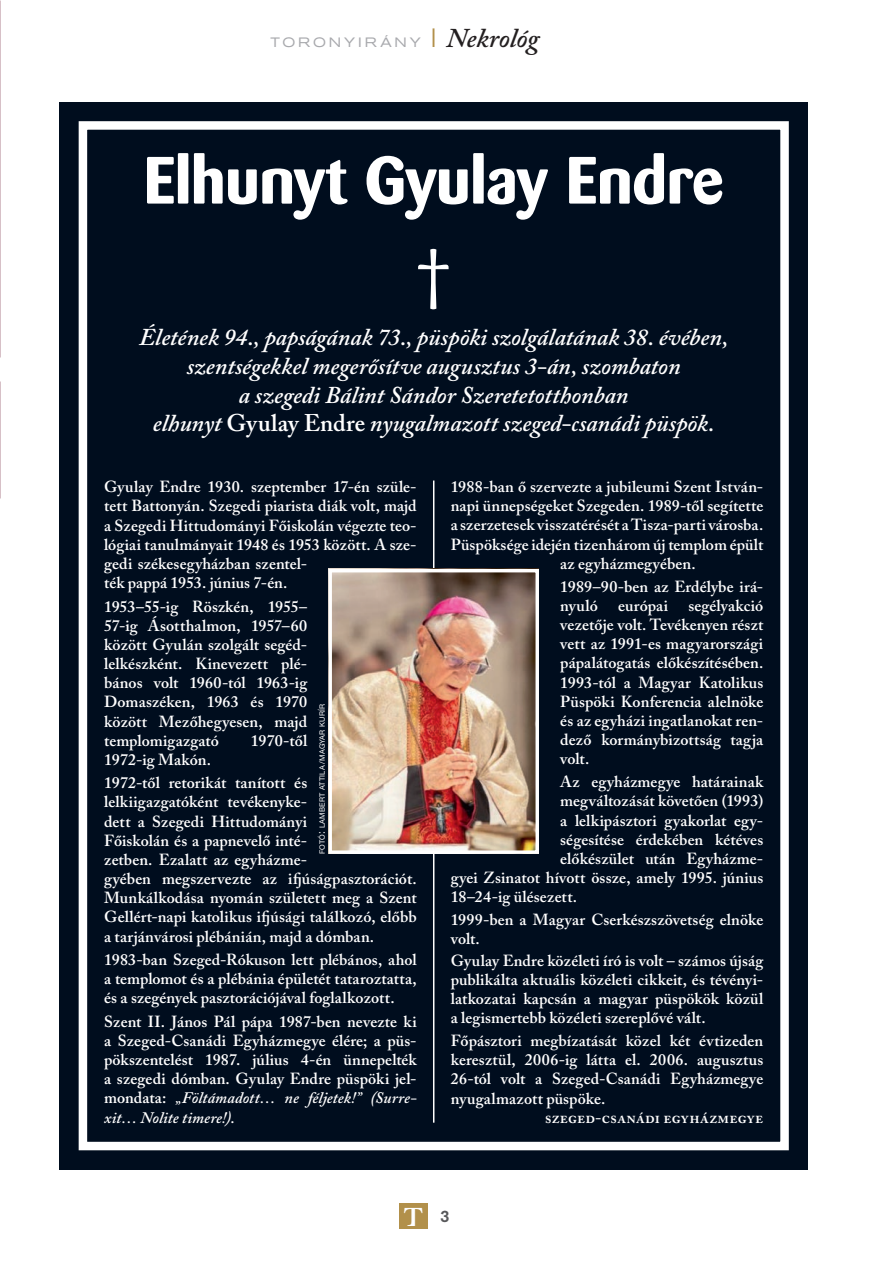
<style>
.page{position:relative;width:893px;height:1263px;background:#fff}
.page>*{position:absolute;margin:0;border:0;box-sizing:border-box;transform-origin:0 0}
.cím{font:66px "H Barmeno Bold";letter-spacing:-.005em;color:#fff}
.lead{font:66px "Lato";color:#fff}
.t1{font:26.55px "H Air Bold";color:#fff}
.cím-2{font:italic 600 24px/28.8px "Adobe Caslon Pro";color:#fff;text-align:center}
.Kenyér{font:600 15.9px/19.2px "Adobe Caslon Pro";color:#fff;text-align:justify}
.Kenyér-2{font:600 15.9px/19px "Adobe Caslon Pro";letter-spacing:.02em;color:#fff}
.Kenyér-3{font:600 15.9px "Adobe Caslon Pro";letter-spacing:-.02em;color:#fff}
.szerző{font:600 15.9px "Adobe Caslon Pro";letter-spacing:.015em;color:#fff}
.t2{font:13.5px "H Akzidenz Grotesk Extended Regular";letter-spacing:.22em;color:#a8a9ad}
.fotós{font:7.35px "Helvetica Neue LT Pro";letter-spacing:.025em;color:#fff}
.s1{color:#b2904a}
.s2{font-family:"Adobe Caslon Pro";font-weight:600;font-style:italic;font-size:27px;color:#231f20}
.s3{font-style:normal}
.s4{font-size:10.5px}
.s5{font-size:7.5px}
.s6{font-style:italic}
.s7{font-family:"H Akzidenz Grotesk Medium Regular";font-size:16.5px;color:#57585a}
</style>
<div class="page">
<div style="left:399px;top:1203px;width:28px;height:26px;background:#b2904a"></div>
<svg style="left:0;top:0;width:1px;height:499px"></svg>
<div style="left:60px;top:102px;width:748px;height:1067px;background:#000d1e"></div>
<div style="left:79px;top:121px;width:710px;height:1029px;border:9px solid #fff"></div>
<hr style="left:433px;top:480px;width:1px;height:643px;background:#fff">
<img style="left:332px;top:573px;width:203px;height:277px">
<div style="left:328px;top:569px;width:211px;height:285px;border:3px solid #fff"></div>
<p class="t2" style="left:270px;top:34px;width:270px">TORONYIRÁNY <span class="s1">❘</span> <span class="s2">Nekrológ</span></p>
<p class="cím" style="left:144px;top:141px;width:581px">Elhunyt Gyulay Endre</p>
<p class="lead" style="left:414px;top:226px;width:40px">†</p>
<p class="cím-2" style="left:139px;top:322px;width:591px">Életének 94., papságának 73., püspöki szolgálatának 38. évében, szentségekkel megerősítve augusztus 3-án, szombaton<br>a szegedi Bálint Sándor Szeretetotthonban<br>elhunyt <span class="s3">Gyulay Endre</span> nyugalmazott szeged-csanádi püspök.</p>
<p class="Kenyér" style="left:104px;top:477px;width:314px;text-align:left">Gyulay Endre 1930. szeptember 17-én szüle&shy;tett Battonyán. Szegedi piarista diák volt, majd a Szegedi Hittudományi Főiskolán végezte teo&shy;lógiai tanulmányait 1948 és 1953 között. A sze&shy;gedi székesegyházban szentel-<br>ték pappá 1953. június 7-én.</p>
<p class="Kenyér" style="left:104px;top:596px;width:205px">1953–55-ig Röszkén, 1955– 57-ig Ásotthalmon, 1957–60 között Gyulán szolgált segéd&shy;lelkészként. Kinevezett plé&shy;bános volt 1960-tól 1963-ig Domaszéken, 1963 és 1970 között Mezőhegyesen, majd templomigazgató</p>
<p class="fotós" style="left:318px;top:854px;width:152px;rotate:-90deg">fotó<span class="s4">:</span> lambert attila<span class="s5">/</span>magyar kurír</p>
<p class="Kenyér" style="left:251px;top:731px;width:58px">1970-től</p>
<p class="Kenyér" style="left:104px;top:750px;width:108px">1972-ig Makón.</p>
<p class="Kenyér" style="left:104px;top:773px;width:314px;text-align:left">1972-től retorikát tanított és lelkiigazgatóként tevékenyke-<br>dett a Szegedi Hittudományi<br>Főiskolán és a papnevelő inté-<br>zetben. Ezalatt az egyházme-<br>gyében megszervezte az ifjúságpasztorációt.<br>Munkálkodása nyomán született meg a Szent Gellért-napi katolikus ifjúsági találkozó, előbb a tarjánvárosi plébánián, majd a dómban.</p>
<p class="Kenyér" style="left:104px;top:950px;width:314px">1983-ban Szeged-Rókuson lett plébános, ahol a templomot és a plébánia épületét tataroztatta, és a szegények pasztorációjával foglalkozott.</p>
<p class="Kenyér" style="left:104px;top:1012px;width:314px">Szent II. János Pál pápa 1987-ben nevezte ki a Szeged-Csanádi Egyházmegye élére; a püs&shy;pökszentelést 1987. július 4-én ünnepelték a szegedi dómban. Gyulay Endre püspöki jel&shy;mondata: <span class="s6">„Föltámadott… ne féljetek!” (Surre&shy;xit… Nolite timere!).</span></p>
<p class="Kenyér" style="left:451px;top:477px;width:314px">1988-ban ő szervezte a jubileumi Szent István-</p>
<p class="Kenyér" style="left:451px;top:496px;width:314px">napi ünnepségeket Szegeden. 1989-től segítette</p>
<p class="Kenyér" style="left:451px;top:515px;width:314px">a szerzetesek visszatérését a Tisza-parti városba.</p>
<p class="Kenyér" style="left:451px;top:534px;width:314px">Püspöksége idején tizenhárom új templom épült</p>
<p class="Kenyér" style="left:560px;top:554px;width:137px">az egyházmegyében.</p>
<p class="Kenyér-2" style="left:560px;top:577px;width:205px">1989–90-ben az Erdélybe irá&shy;nyuló</p>
<p class="Kenyér" style="left:560px;top:596px;width:205px;text-indent:128px">segélyakció vezetője volt. Tevékenyen részt vett az 1991-es magyarországi pápalátogatás előkészítésében.<br>1993-tól a Magyar Katolikus Püspöki Konferencia alelnöke és az egyházi ingatlanokat ren&shy;dező kormánybizottság tagja volt.</p>
<p class="Kenyér" style="left:560px;top:772px;width:205px">Az egyházmegye határainak</p>
<p class="Kenyér-3" style="left:560px;top:792px;width:205px">megváltozását követően (1993)</p>
<p class="Kenyér" style="left:560px;top:810px;width:205px">a lelkipásztori gyakorlat egy-</p>
<p class="Kenyér" style="left:560px;top:829px;width:205px">ségesítése érdekében kétéves</p>
<p class="Kenyér" style="left:560px;top:849px;width:205px">előkészület után Egyházme-</p>
<p class="Kenyér" style="left:451px;top:868px;width:314px">gyei Zsinatot hívott össze, amely 1995. június</p>
<p class="Kenyér" style="left:451px;top:887px;width:128px">18–24-ig ülésezett.</p>
<p class="Kenyér" style="left:451px;top:910px;width:314px">1999-ben a Magyar Cserkészszövetség elnöke volt.</p>
<p class="Kenyér" style="left:451px;top:950px;width:314px">Gyulay Endre közéleti író is volt – számos újság publikálta aktuális közéleti cikkeit, és tévényi&shy;latkozatai kapcsán a magyar püspökök közül a legismertebb közéleti szereplővé vált.</p>
<p class="Kenyér" style="left:451px;top:1031px;width:314px">Főpásztori megbízatását közel két évtizeden keresztül, 2006-ig látta el. 2006. augusztus 26-tól volt a Szeged-Csanádi Egyházmegye nyugalmazott püspöke.</p>
<p class="szerző" style="left:545px;top:1108px;width:220px">szeged-csanádi egyházmegye</p>
<p class="Kenyér" style="left:618px;top:596px;width:51px">európai</p>
<h2 class="t1" style="left:404px;top:1199px;width:47px">T <span class="s7">3</span></h2>
</div>
